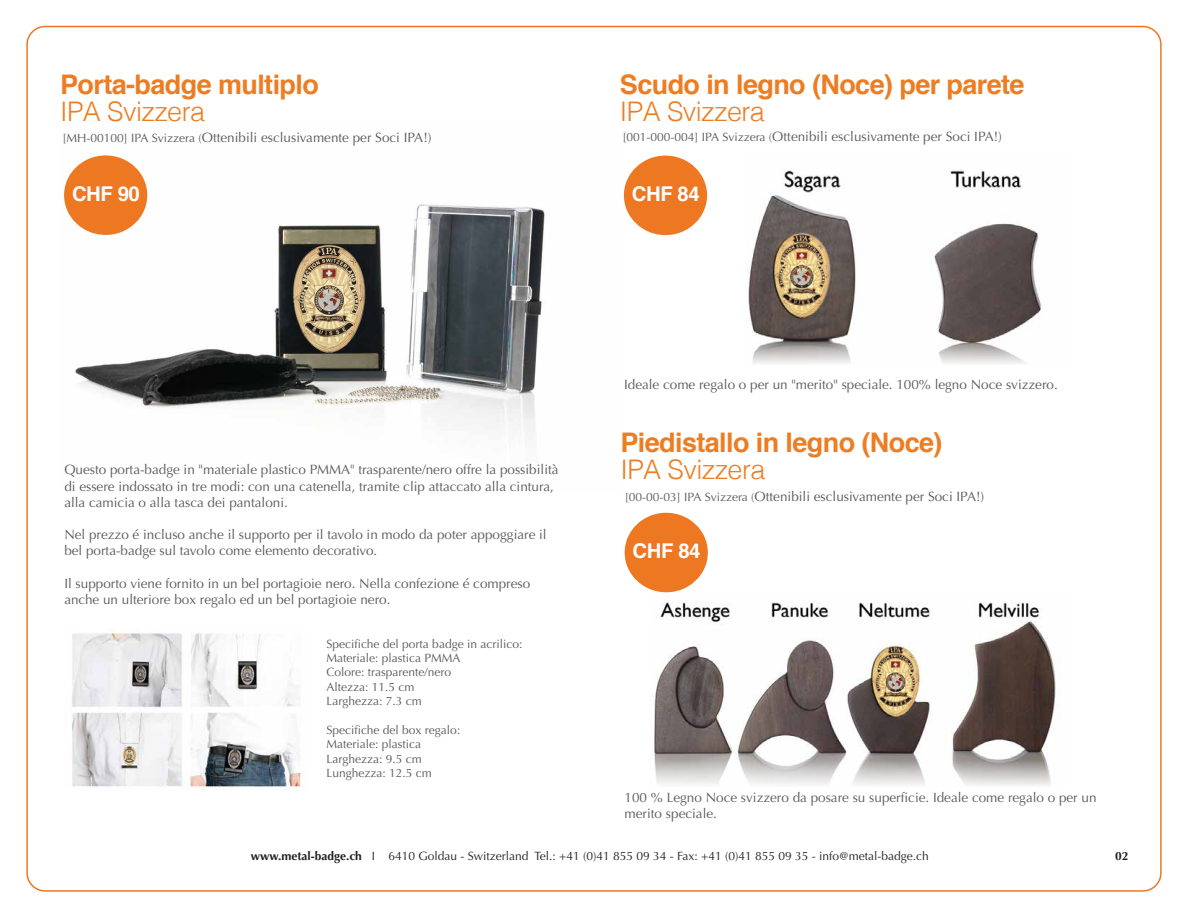
<style>
.page{position:relative;width:1188px;height:918px;background:#fff}
.page>*{position:absolute;margin:0;border:0;box-sizing:border-box;transform-origin:0 0}
.t1{font:700 27px "Helvetica";letter-spacing:-.02em;color:#ed7d23}
.t2{font:300 27px "Helvetica";letter-spacing:-.02em;color:#ed7d23}
.t3{font:700 20.4px "Helvetica";letter-spacing:-.02em;color:#fff}
.t4{font:13.5px/16.2px "Optima";color:#58595b}
.t5{font:12px/14.4px "Optima";color:#58595b}
.t6{font:12px "Optima";color:#231f20}
.t7{font:700 12px "Optima";color:#231f20}
.s1{font-size:12px}
.s2{font-weight:700}
</style>
<div class="page">
<img style="left:72px;top:628px;width:234px;height:161px">
<img style="left:64px;top:155px;width:481px;height:290px">
<div style="left:64px;top:155px;width:83px;height:80px;background:#e72;border-radius:50%"></div>
<img style="left:747px;top:169px;width:296px;height:172px">
<svg style="left:752px;top:341px;width:274px;height:23px"></svg>
<div style="left:624px;top:156px;width:83px;height:79px;background:#e72;border-radius:50%"></div>
<div style="left:625px;top:513px;width:83px;height:79px;background:#e72;border-radius:50%"></div>
<img style="left:654px;top:592px;width:402px;height:168px">
<svg style="left:654px;top:760px;width:397px;height:26px"></svg>
<h1 class="t1" style="left:60px;top:62px;width:260px">Porta-badge multiplo</h1>
<h1 class="t2" style="left:60px;top:88px;width:146px">IPA Svizzera</h1>
<p class="t4" style="left:63px;top:130px;width:371px"><span class="s1">[MH-00100] IPA Svizzera (</span>Ottenibili esclusivamente per Soci IPA!)</p>
<h2 class="t3" style="left:72px;top:177px;width:69px">CHF 90</h2>
<h1 class="t1" style="left:620px;top:62px;width:406px">Scudo in legno (Noce) per parete</h1>
<h1 class="t2" style="left:620px;top:88px;width:146px">IPA Svizzera</h1>
<p class="t4" style="left:622px;top:128px;width:381px"><span class="s1">[001-000-004] IPA Svizzera (</span>Ottenibili esclusivamente per Soci IPA!)</p>
<h2 class="t3" style="left:632px;top:177px;width:69px">CHF 84</h2>
<p class="t4" style="left:64px;top:462px;width:496px">Questo porta-badge in "materiale plastico PMMA" trasparente/nero offre la possibilità di essere indossato in tre modi: con una catenella, tramite clip attaccato alla cintura, alla camicia o alla tasca dei pantaloni.</p>
<p class="t4" style="left:64px;top:527px;width:484px">Nel prezzo é incluso anche il supporto per il tavolo in modo da poter appoggiare il bel porta-badge sul tavolo come elemento decorativo.</p>
<p class="t4" style="left:64px;top:575px;width:467px">Il supporto viene fornito in un bel portagioie nero. Nella confezione é compreso anche un ulteriore box regalo ed un bel portagioie nero.</p>
<p class="t5" style="left:327px;top:636px;width:197px">Specifiche del porta badge in acrilico:<br>Materiale: plastica PMMA<br>Colore: trasparente/nero<br>Altezza: 11.5 cm<br>Larghezza: 7.3 cm</p>
<p class="t5" style="left:327px;top:723px;width:135px">Specifiche del box regalo:<br>Materiale: plastica<br>Larghezza: 9.5 cm<br>Lunghezza: 12.5 cm</p>
<p class="t4" style="left:624px;top:376px;width:435px">Ideale come regalo o per un "merito" speciale. 100% legno Noce svizzero.</p>
<h1 class="t1" style="left:620px;top:420px;width:324px">Piedistallo in legno (Noce)</h1>
<h1 class="t2" style="left:620px;top:446px;width:146px">IPA Svizzera</h1>
<p class="t4" style="left:625px;top:488px;width:361px"><span class="s1">[00-00-03] IPA Svizzera (</span>Ottenibili esclusivamente per Soci IPA!)</p>
<h2 class="t3" style="left:633px;top:535px;width:69px">CHF 84</h2>
<p class="t4" style="left:625px;top:789px;width:473px">100 % Legno Noce svizzero da posare su superficie. Ideale come regalo o per un merito speciale.</p>
<p class="t6" style="left:251px;top:849px;width:679px"><span class="s2">www.metal-badge.ch</span> I 6410 Goldau - Switzerland Tel.: +41 (0)41 855 09 34 - Fax: +41 (0)41 855 09 35 - info@metal-badge.ch</p>
<p class="t7" style="left:1115px;top:849px;width:15px">02</p>
</div>
